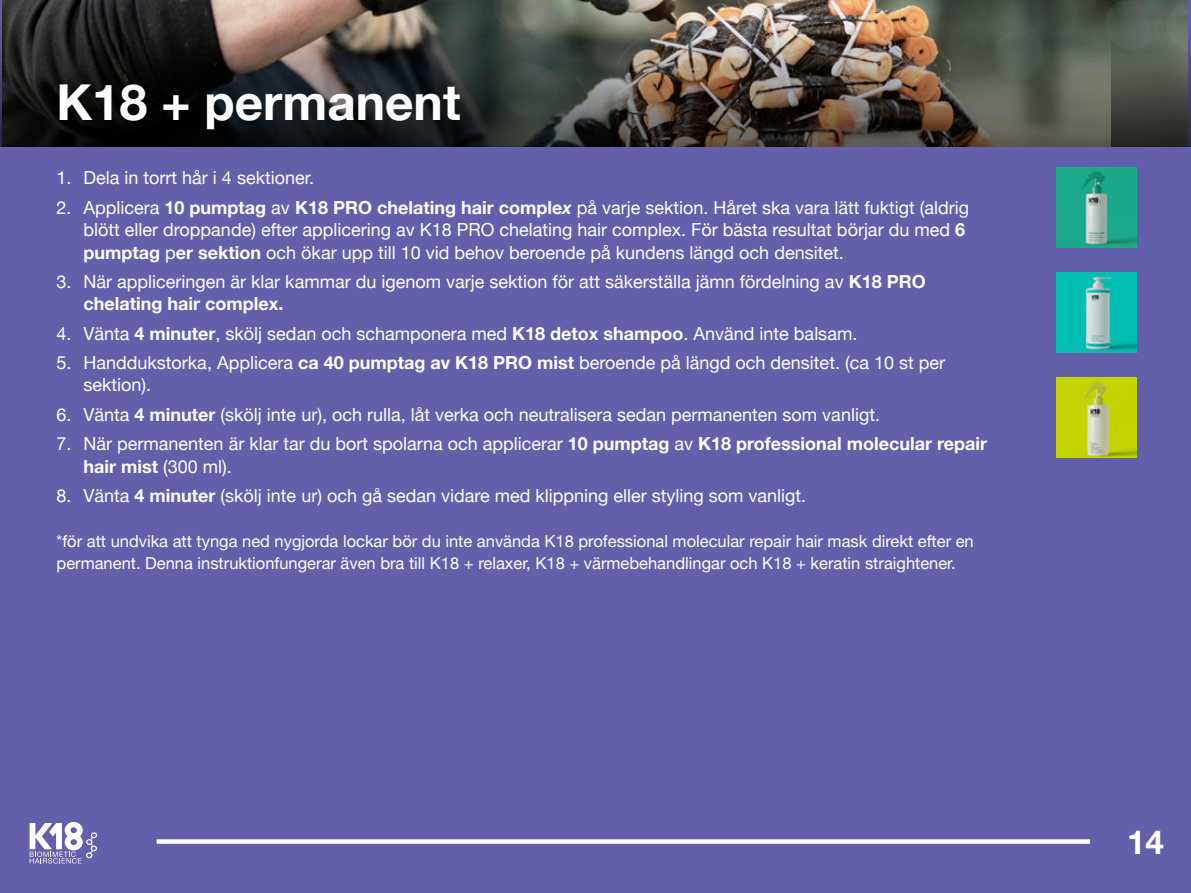
<style>
.page{position:relative;width:1191px;height:893px;background:#645faa}
.page>*{position:absolute;margin:0;border:0;box-sizing:border-box;transform-origin:0 0}
.t1{font:700 49.5px "Helvetica Neue";color:#fff}
.t2{font:700 33px "Helvetica Neue";color:#fff}
.t3{font:18px/22.5px "Helvetica Neue";color:#fff}
.t4{font:16.5px/22.5px "Helvetica Neue";color:#fff}
.s1{font-weight:700}
.s2{font-weight:700;font-style:italic}
</style>
<div class="page">
<img style="left:0;top:0;width:1111px;height:146px">
<svg style="left:30px;top:822px;width:67px;height:41px"></svg>
<div style="left:157px;top:839px;width:933px;height:5px;background:#fff"></div>
<img style="left:1056px;top:377px;width:81px;height:81px">
<img style="left:1056px;top:167px;width:81px;height:81px">
<img style="left:1056px;top:272px;width:81px;height:81px">
<svg style="left:1111px;top:0;width:80px;height:146px;background:#4b514a"></svg>
<h1 class="t1" style="left:57px;top:63px;width:405px">K18 + permanent</h1>
<p class="t3" style="left:57px;top:168px;width:259px">1. Dela in torrt hår i 4 sektioner.</p>
<p class="t3" style="left:84px;top:197px;width:887px;text-indent:-27px">2. Applicera <span class="s1">10 pumptag</span> av <span class="s1">K18 PRO chelating hair comple</span><span class="s2">x</span> på varje sektion. Håret ska vara lätt fuktigt (aldrig blött eller droppande) efter applicering av K18 PRO chelating hair complex. För bästa resultat börjar du med <span class="s1">6 pumptag</span> p<span class="s1">er sektion</span> och ökar upp till 10 vid behov beroende på kundens längd och densitet.</p>
<p class="t3" style="left:84px;top:271px;width:843px;text-indent:-27px">3. När appliceringen är klar kammar du igenom varje sektion för att säkerställa jämn fördelning av <span class="s1">K18 PRO chelating hair complex.</span></p>
<p class="t3" style="left:57px;top:323px;width:802px">4. Vänta <span class="s1">4 minuter</span>, skölj sedan och schamponera med <span class="s1">K18 detox shampoo</span>. Använd inte balsam.</p>
<p class="t3" style="left:84px;top:352px;width:863px;text-indent:-27px">5. Handdukstorka, Applicera <span class="s1">ca 40 pumptag av K18 PRO mist</span> beroende på längd och densitet. (ca 10 st per sektion).</p>
<p class="t3" style="left:57px;top:404px;width:825px">6. Vänta <span class="s1">4 minuter</span> (skölj inte ur), och rulla, låt verka och neutralisera sedan permanenten som vanligt.</p>
<p class="t3" style="left:84px;top:433px;width:905px;text-indent:-27px">7. När permanenten är klar tar du bort spolarna och applicerar <span class="s1">10 pumptag</span> av <span class="s1">K18 professional molecular repair hair mist</span> (300 ml).</p>
<p class="t3" style="left:57px;top:485px;width:751px">8. Vänta <span class="s1">4 minuter</span> (skölj inte ur) och gå sedan vidare med klippning eller styling som vanligt.</p>
<p class="t4" style="left:57px;top:531px;width:918px">*för att undvika att tynga ned nygjorda lockar bör du inte använda K18 professional molecular repair hair mask direkt efter en permanent. Denna instruktionfungerar även bra till K18 + relaxer, K18 + värmebehandlingar och K18 + keratin straightener.</p>
<h2 class="t2" style="left:1127px;top:816px;width:38px">14</h2>
</div>
